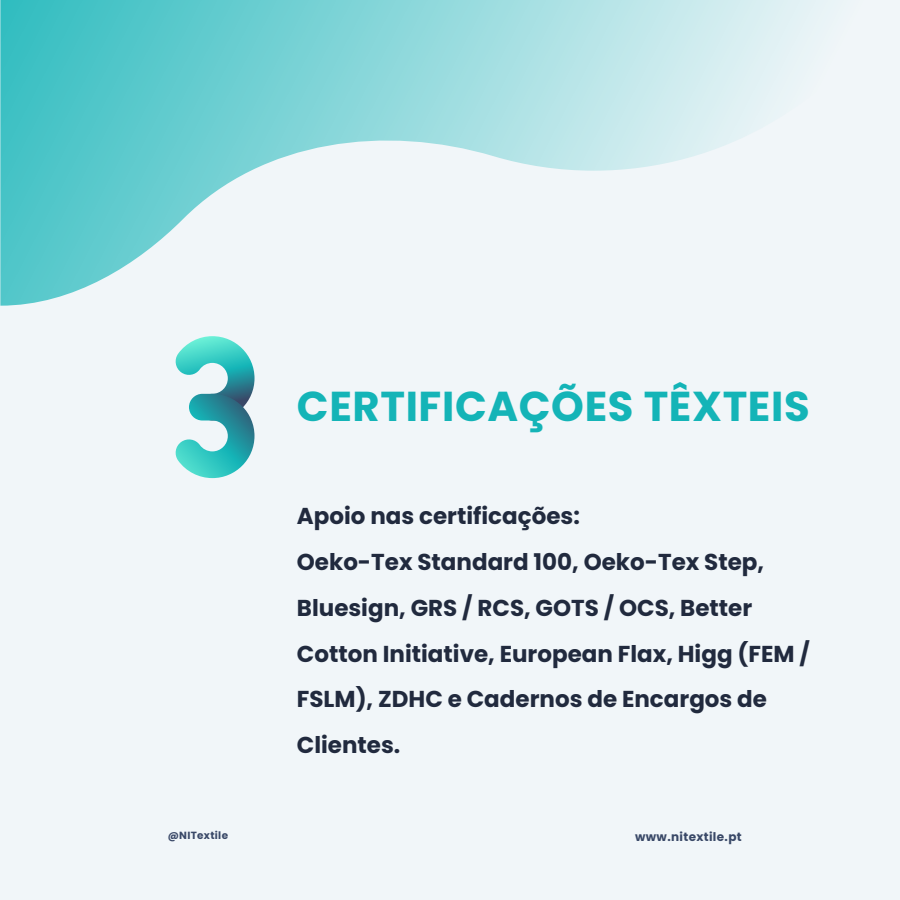
<style>
.page{position:relative;width:900px;height:900px;background:#f1f6f9}
.page>*{position:absolute;margin:0;border:0;box-sizing:border-box;transform-origin:0 0}
.t1{font:700 41.8px "Poppins";letter-spacing:.015em;color:#14b4b7}
.t2{font:700 23px/45.8px "Poppins";color:#212a3e}
.t3{font:700 12px "Poppins";letter-spacing:.03em;color:#394867}
.t4{font:700 10.4px "Poppins";letter-spacing:.03em;color:#394867}
</style>
<div class="page">
<svg style="left:0;top:0;width:820px;height:306px"></svg>
<svg style="left:175px;top:336px;width:80px;height:142px"></svg>
<p class="t1" style="left:297px;top:377px;width:514px">CERTIFICAÇÕES TÊXTEIS</p>
<p class="t2" style="left:297px;top:493px;width:285px">Apoio nas certificações:</p>
<p class="t2" style="left:297px;top:539px;width:515px">Oeko-Tex Standard 100, Oeko-Tex Step, Bluesign, GRS / RCS, GOTS / OCS, Better Cotton Initiative, European Flax, Higg (FEM / FSLM), ZDHC e Cadernos de Encargos de Clientes.</p>
<p class="t4" style="left:168px;top:828px;width:62px">@NITextile</p>
<p class="t3" style="left:635px;top:828px;width:108px">www.nitextile.pt</p>
</div>
